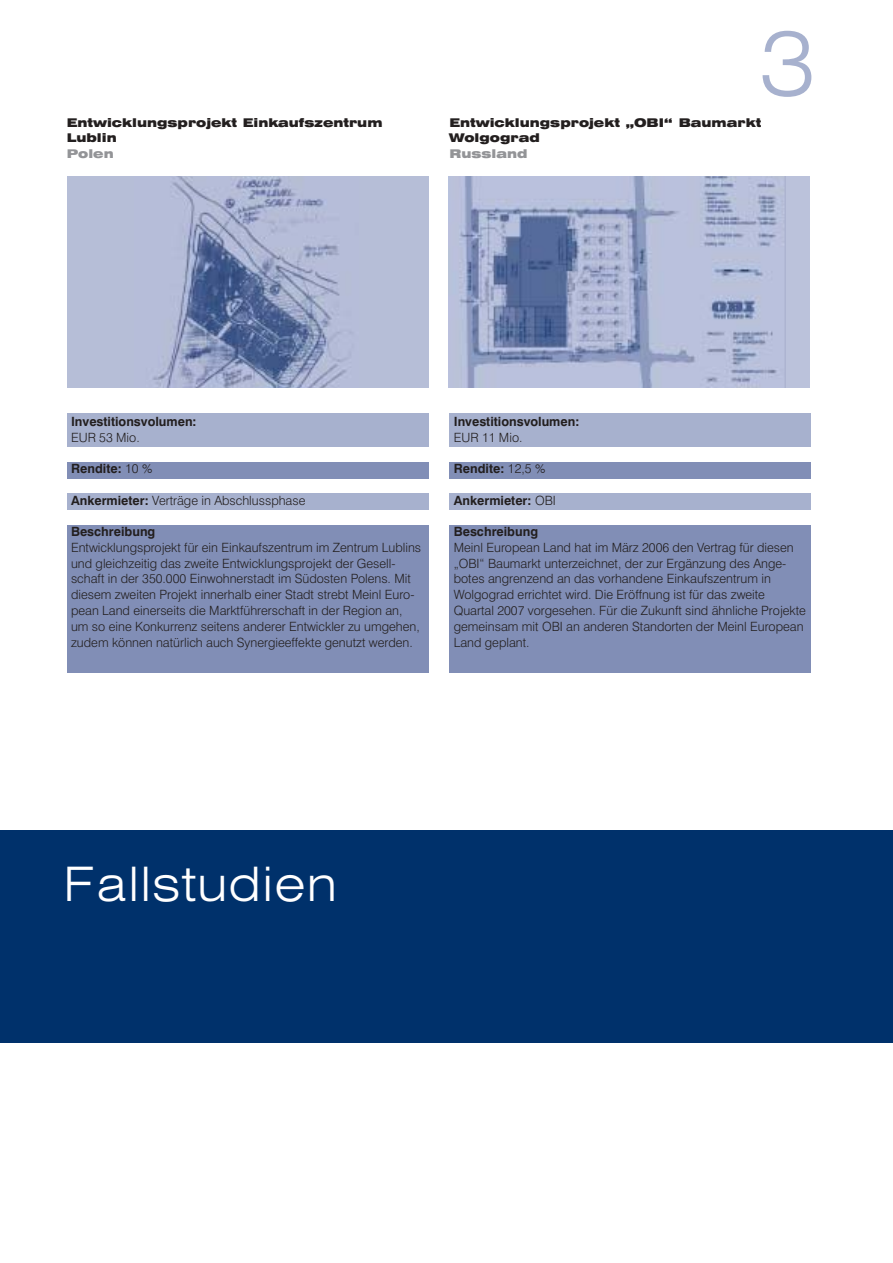
<style>
.page{position:relative;width:893px;height:1263px;background:#fff}
.page>*{position:absolute;margin:0;border:0;box-sizing:border-box;transform-origin:0 0}
.t1{font:300 expanded 89.25px "Swiss 721 BT";color:#a7b1ce}
.t2{font:300 expanded 47.55px "Swiss 721 BT";letter-spacing:.03em;color:#fff}
.t3{font:300 12.75px/15.8px "Swiss 721 BT";color:#231f1f}
.t4{font:700 12.75px "Swiss 721 BT";color:#231f1f}
.t5{font:900 expanded 12px/15.8px "Swiss 721 BT";color:#231f1f}
.t6{font:900 expanded 12px "Swiss 721 BT";color:#939497}
.s1{font-weight:300}
.s2{font-weight:700}
</style>
<div class="page">
<div style="left:67px;top:413px;width:361px;height:34px;background:#a7b1ce"></div>
<div style="left:67px;top:525px;width:361px;height:147px;background:#818eb6"></div>
<div style="left:67px;top:462px;width:361px;height:16px;background:#818eb6"></div>
<div style="left:449px;top:413px;width:362px;height:34px;background:#a7b1ce"></div>
<div style="left:449px;top:525px;width:362px;height:147px;background:#818eb6"></div>
<div style="left:449px;top:462px;width:362px;height:16px;background:#818eb6"></div>
<div style="left:67px;top:493px;width:361px;height:17px;background:#a7b1ce"></div>
<div style="left:449px;top:493px;width:362px;height:17px;background:#a7b1ce"></div>
<div style="left:67px;top:176px;width:361px;height:212px;background:#b6bed7"></div>
<img style="left:153px;top:176px;width:198px;height:212px">
<div style="left:448px;top:176px;width:362px;height:212px;background:#bbc2db"></div>
<img style="left:459px;top:176px;width:326px;height:211px">
<div style="left:0;top:830px;width:893px;height:212px;background:#00316b"></div>
<p class="t5" style="left:67px;top:116px;width:317px">Entwicklungsprojekt Einkaufszentrum<br>Lublin</p>
<p class="t6" style="left:67px;top:150px;width:48px">Polen</p>
<h1 class="t1" style="left:758px;top:31px;width:59px">3</h1>
<p class="t5" style="left:449px;top:116px;width:313px">Entwicklungsprojekt „OBI“ Baumarkt<br>Wolgograd</p>
<p class="t6" style="left:449px;top:150px;width:80px">Russland</p>
<p class="t4" style="left:71px;top:417px;width:127px">Investitionsvolumen:</p>
<p class="t3" style="left:71px;top:430px;width:70px">EUR 53 Mio.</p>
<p class="t4" style="left:71px;top:464px;width:83px">Rendite: <span class="s1">10 %</span></p>
<p class="t3" style="left:71px;top:493px;width:236px"><span class="s2">Ankermieter:</span> Verträge in Abschlussphase</p>
<p class="t4" style="left:71px;top:527px;width:86px">Beschreibung</p>
<p class="t3" style="left:71px;top:541px;width:352px">Entwicklungsprojekt für ein Einkaufszentrum im Zentrum Lublins und gleichzeitig das zweite Entwicklungsprojekt der Gesell&shy;schaft in der 350.000 Einwohnerstadt im Südosten Polens. Mit diesem zweiten Projekt innerhalb einer Stadt strebt Meinl Euro&shy;pean Land einerseits die Marktführerschaft in der Region an, um so eine Konkurrenz seitens anderer Entwickler zu umgehen, zudem können natürlich auch Synergieeffekte genutzt werden.</p>
<p class="t4" style="left:454px;top:417px;width:127px">Investitionsvolumen:</p>
<p class="t3" style="left:454px;top:430px;width:70px">EUR 11 Mio.</p>
<p class="t4" style="left:454px;top:464px;width:93px">Rendite: <span class="s1">12,5 %</span></p>
<p class="t4" style="left:454px;top:496px;width:104px">Ankermieter: <span class="s1">OBI</span></p>
<p class="t4" style="left:454px;top:527px;width:86px">Beschreibung</p>
<p class="t3" style="left:454px;top:541px;width:354px">Meinl European Land hat im März 2006 den Vertrag für diesen „OBI“ Baumarkt unterzeichnet, der zur Ergänzung des Ange&shy;botes angrenzend an das vorhandene Einkaufszentrum in Wolgograd errichtet wird. Die Eröffnung ist für das zweite Quartal 2007 vorgesehen. Für die Zukunft sind ähnliche Projekte gemeinsam mit OBI an anderen Standorten der Meinl European Land geplant.</p>
<h2 class="t2" style="left:64px;top:867px;width:340px">Case Studies</h2>
<h2 class="t2" style="left:64px;top:867px;width:275px">Fallstudien</h2>
</div>
